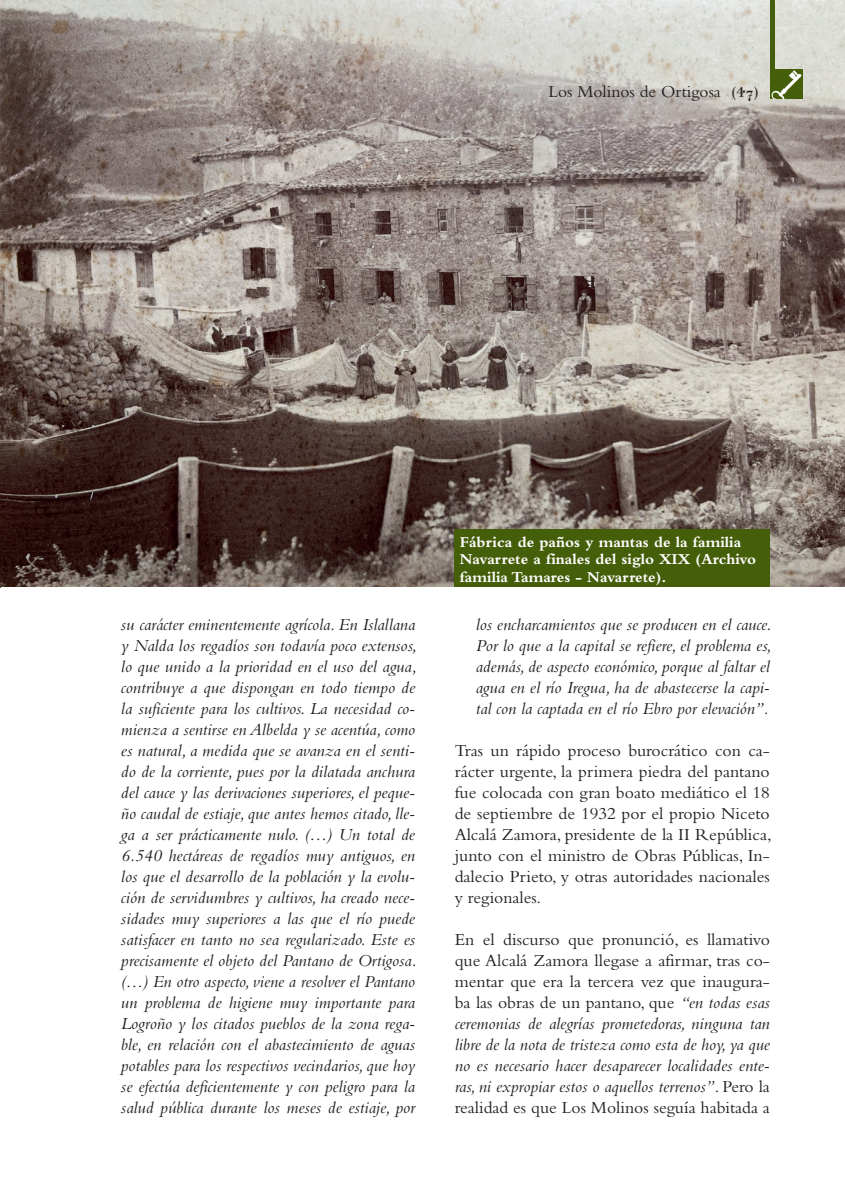
<style>
.page{position:relative;width:845px;height:1191px;background:#fff}
.page>*{position:absolute;margin:0;border:0;box-sizing:border-box;transform-origin:0 0}
.t1{font:italic 17.5px/21px "Bembo";color:#231f20;text-align:justify}
.t2{font:17.5px/21px "Bembo";color:#231f20;text-align:justify}
.t3{font:700 15.75px/17.5px "Bembo";color:#fff}
.s1{font-family:"Katrina";font-size:15.75px}
.s2{font-style:italic}
</style>
<div class="page">
<hr style="left:0;top:0;width:1px;height:587px;background:#455e09">
<img style="left:1px;top:0;width:844px;height:587px">
<div style="left:455px;top:530px;width:315px;height:57px;background:#455e09"></div>
<div style="left:770px;top:0;width:5px;height:99px;background:#455e09"></div>
<div style="left:771px;top:69px;width:32px;height:30px;background:#455e09"></div>
<svg style="left:771px;top:70px;width:30px;height:29px"></svg>
<p class="t2" style="left:548px;top:81px;width:211px">Los Molinos de Ortigosa <span class="s1">(47)</span></p>
<p class="t3" style="left:460px;top:533px;width:298px">Fábrica de paños y mantas de la familia<br>Navarrete a finales del siglo XIX (Archivo familia Tamares - Navarrete).</p>
<p class="t1" style="left:121px;top:613px;width:297px">su carácter eminentemente agrícola. En Islallana y Nalda los regadíos son todavía poco extensos, lo que unido a la prioridad en el uso del agua, contribuye a que dispongan en todo tiempo de la suficiente para los cultivos. La necesidad co&shy;mienza a sentirse en Albelda y se acentúa, como es natural, a medida que se avanza en el senti&shy;do de la corriente, pues por la dilatada anchura del cauce y las derivaciones superiores, el peque&shy;ño caudal de estiaje, que antes hemos citado, lle&shy;ga a ser prácticamente nulo. (…) Un total de 6.540 hectáreas de regadíos muy antiguos, en los que el desarrollo de la población y la evolu&shy;ción de servidumbres y cultivos, ha creado nece&shy;sidades muy superiores a las que el río puede satisfacer en tanto no sea regularizado. Este es precisamente el objeto del Pantano de Ortigosa. (…) En otro aspecto, viene a resolver el Pantano un problema de higiene muy importante para Logroño y los citados pueblos de la zona rega&shy;ble, en relación con el abastecimiento de aguas potables para los respectivos vecindarios, que hoy se efectúa deficientemente y con peligro para la salud pública durante los meses de estiaje, por</p>
<p class="t1" style="left:476px;top:613px;width:297px">los encharcamientos que se producen en el cauce.<br>Por lo que a la capital se refiere, el problema es, además, de aspecto económico, porque al faltar el agua en el río Iregua, ha de abastecerse la capi&shy;tal con la captada en el río Ebro por elevación”.</p>
<p class="t2" style="left:455px;top:739px;width:318px">Tras un rápido proceso burocrático con ca&shy;rácter urgente, la primera piedra del pantano fue colocada con gran boato mediático el 18 de septiembre de 1932 por el propio Niceto Alcalá Zamora, presidente de la II República, junto con el ministro de Obras Públicas, In&shy;dalecio Prieto, y otras autoridades nacionales y regionales.</p>
<p class="t2" style="left:455px;top:928px;width:317px">En el discurso que pronunció, es llamativo que Alcalá Zamora llegase a afirmar, tras co&shy;mentar que era la tercera vez que inaugura&shy;ba las obras de un pantano, que <span class="s2">“en todas esas ceremonias de alegrías prometedoras, ninguna tan libre de la nota de tristeza como esta de hoy, ya que no es necesario hacer desaparecer localidades ente&shy;ras, ni expropiar estos o aquellos terrenos”</span>. Pero la realidad es que Los Molinos seguía habitada a</p>
</div>
